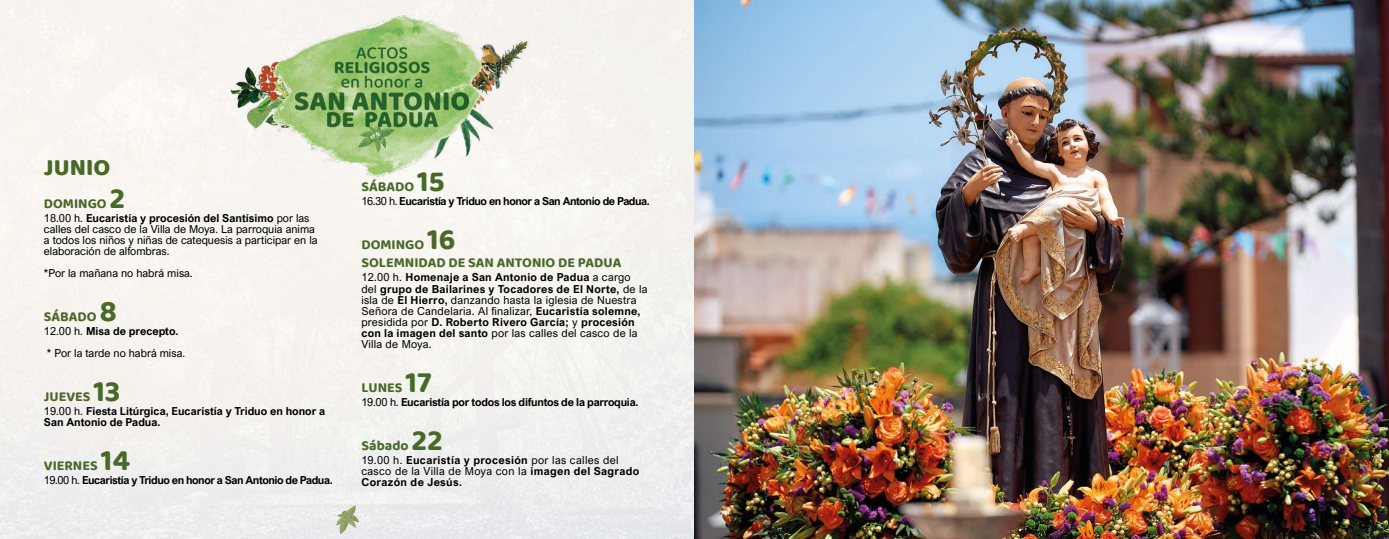
<style>
.page{position:relative;width:1389px;height:539px;background:#fff}
.page>*{position:absolute;margin:0;border:0;box-sizing:border-box;transform-origin:0 0}
.t1{font:800 24px "Baloo Bhai 2";color:#496929}
.t2{font:700 14px/18px "Baloo Bhai 2";color:#496929}
.t3{font:700 11px/11px "Arial Nova";letter-spacing:.02em;color:#000}
.t4{font:11px/11px "Arial Nova";color:#000}
.t5{font:700 11px "Arial Nova";letter-spacing:-.04em;color:#000}
.t6{font:700 11px/11px "Arial Nova";letter-spacing:.03em;color:#000}
.t7{font:700 11px/11px "Arial Nova";color:#000}
.t8{font:700 11px "Arial Nova";letter-spacing:-.025em;color:#000}
.s1{font-size:30px}
.s2{font-weight:700}
.s3{font-weight:400}
</style>
<div class="page">
<img style="left:0;top:0;width:1389px;height:539px">
<img style="left:203px;top:9px;width:347px;height:175px">
<svg style="left:336px;top:505px;width:22px;height:28px"></svg>
<h1 class="t1" style="left:44px;top:153px;width:68px">JUNIO</h1>
<p class="t2" style="left:44px;top:194px;width:83px">DOMINGO <span class="s1">2</span></p>
<p class="t4" style="left:44px;top:213px;width:275px">18.00 h. <span class="s2">Eucaristía y procesión del Santísimo</span> por las calles del casco de la Villa de Moya. La parroquia anima a todos los niños y niñas de catequesis a participar en la elaboración de alfombras.</p>
<p class="t4" style="left:44px;top:268px;width:150px">*Por la mañana no habrá misa.</p>
<p class="t2" style="left:44px;top:307px;width:74px">SÁBADO <span class="s1">8</span></p>
<p class="t4" style="left:44px;top:320px;width:143px;line-height:22px">12.00 h. <span class="s2">Misa de precepto. </span>* Por la tarde no habrá misa.</p>
<p class="t2" style="left:44px;top:387px;width:78px">JUEVES <span class="s1">13</span></p>
<p class="t7" style="left:44px;top:406px;width:283px"><span class="s3">19.00 h.</span> Fiesta Litúrgica, Eucaristía y Triduo en honor a<br>San Antonio de Padua.</p>
<p class="t2" style="left:44px;top:456px;width:88px">VIERNES <span class="s1">14</span></p>
<p class="t5" style="left:44px;top:474px;width:290px"><span class="s3">19.00 h.</span> Eucaristía y Triduo en honor a San Antonio de Padua.</p>
<p class="t2" style="left:361px;top:177px;width:85px">SÁBADO <span class="s1">15</span></p>
<p class="t5" style="left:361px;top:195px;width:290px"><span class="s3">16.30 h.</span> Eucaristía y Triduo en honor a San Antonio de Padua.</p>
<p class="t2" style="left:361px;top:235px;width:262px">DOMINGO <span class="s1">16<br></span>SOLEMNIDAD DE SAN ANTONIO DE PADUA</p>
<p class="t3" style="left:361px;top:272px;width:288px"><span class="s3">12.00 h.</span> Homenaje a San Antonio de Padua <span class="s3">a cargo del</span> grupo de Bailarines y Tocadores de El Norte, <span class="s3">de la isla de</span> El Hierro, <span class="s3">danzando hasta la iglesia de Nuestra Señora de Candelaria. Al finalizar,</span> Eucaristía solemne, <span class="s3">presidida por</span> D. Roberto Rivero García; <span class="s3">y</span> procesión con la imagen del santo <span class="s3">por las calles del casco de la Villa de Moya.</span></p>
<p class="t2" style="left:361px;top:377px;width:72px">LUNES <span class="s1">17</span></p>
<p class="t8" style="left:361px;top:395px;width:279px"><span class="s3">19.00 h.</span> Eucaristía por todos los difuntos de la parroquia.</p>
<p class="t2" style="left:361px;top:435px;width:83px">Sábado <span class="s1">22</span></p>
<p class="t6" style="left:361px;top:454px;width:280px"><span class="s3">19.00 h.</span> Eucaristía y procesión <span class="s3">por las calles del casco de la Villa de Moya con la</span> imagen del Sagrado<br>Corazón de Jesús.</p>
</div>
